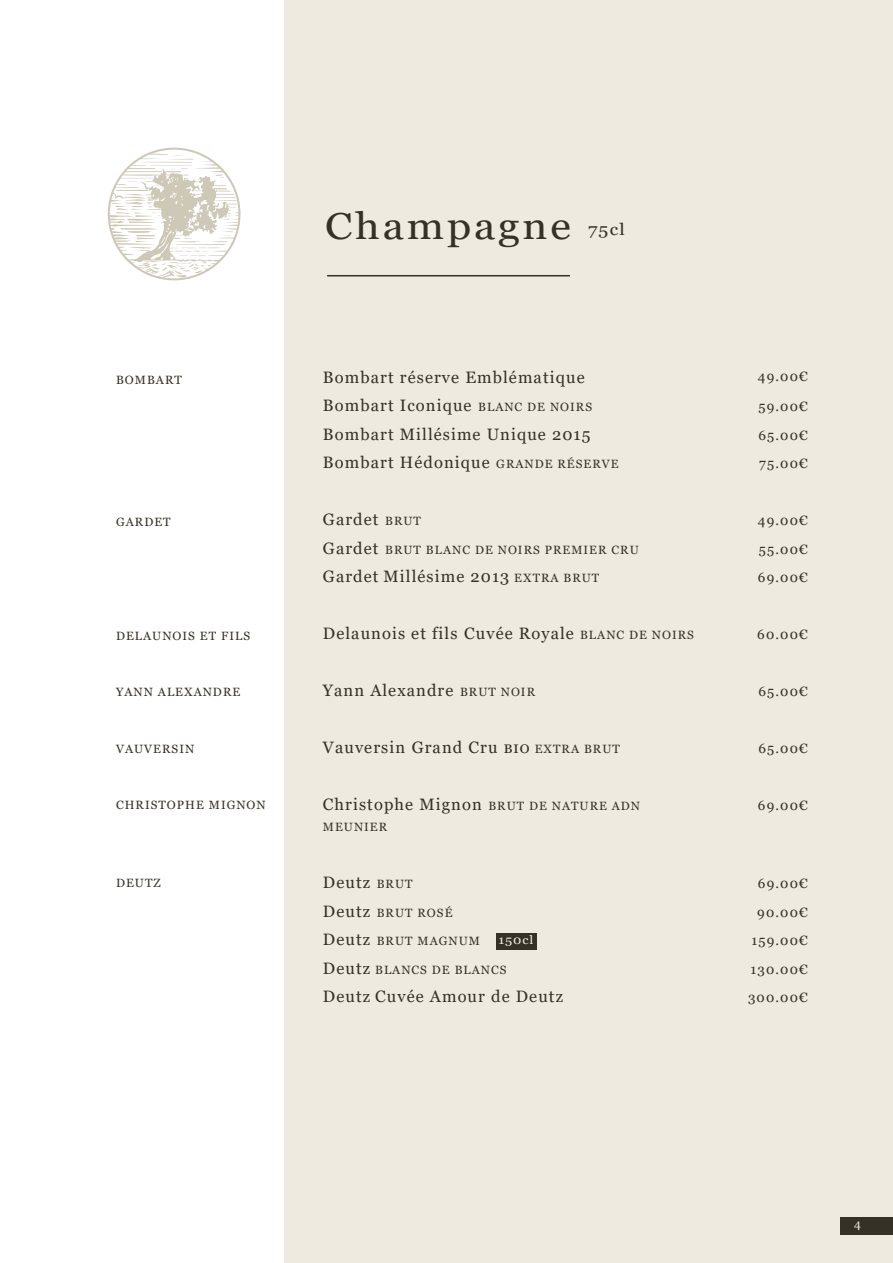
<style>
.page{position:relative;width:893px;height:1263px;background:#fff}
.page>*{position:absolute;margin:0;border:0;box-sizing:border-box;transform-origin:0 0}
.t1{font:37.5px "Georgia";letter-spacing:.065em;color:#353126;scale:1.13 1}
.t2{font:16.5px/28.5px "Georgia";letter-spacing:.065em;color:#353126}
.t3{font:16.5px "Georgia";letter-spacing:.065em;color:#353126;scale:1.13 1}
.t4{font:13.5px/28.5px "Georgia";letter-spacing:.085em;color:#353126;text-align:justify}
.t5{font:12px "Georgia";letter-spacing:.085em;color:#353126}
.t6{font:12px "Georgia";letter-spacing:.065em;color:#eeeadf;scale:1.13 1}
.t7{font:12px "Georgia";letter-spacing:.065em;color:#eeeadf}
.s1{font-size:12px}
.s2{font-size:16.5px}
</style>
<div class="page">
<svg style="left:108px;top:148px;width:132px;height:132px"></svg>
<div style="left:284px;top:0;width:609px;height:1263px;background:#eeeadf"></div>
<hr style="left:327px;top:275px;width:243px;height:1px;background:#353126">
<div style="left:496px;top:933px;width:41px;height:16px;background:#353126"></div>
<div style="left:840px;top:1217px;width:53px;height:18px;background:#353126"></div>
<h1 class="t1" style="left:325px;top:203px;width:219px">Champagne</h1>
<p class="t3" style="left:588px;top:219px;width:34px">75cl</p>
<p class="t5" style="left:116px;top:372px;width:67px">BOMBART</p>
<p class="t2" style="left:323px;top:363px;width:297px">Bombart réserve Emblématique<br>Bombart Iconique <span class="s1">BLANC DE NOIRS<br></span>Bombart Millésime Unique 2015<br>Bombart Hédonique <span class="s1">GRANDE RÉSERVE</span></p>
<p class="t4" style="left:758px;top:363px;width:51px">49.00€</p>
<p class="t4" style="left:758px;top:393px;width:51px">59.00€ 65.00€ 75.00€</p>
<p class="t5" style="left:116px;top:515px;width:56px">GARDET</p>
<p class="t2" style="left:323px;top:505px;width:100px">Gardet <span class="s1">BRUT</span></p>
<p class="t5" style="left:323px;top:542px;width:317px"><span class="s2">Gardet</span> BRUT BLANC DE NOIRS PREMIER CRU</p>
<p class="t2" style="left:323px;top:562px;width:278px">Gardet Millésime 2013 <span class="s1">EXTRA BRUT</span></p>
<p class="t4" style="left:758px;top:506px;width:51px">49.00€ 55.00€ 69.00€</p>
<p class="t5" style="left:116px;top:629px;width:135px">DELAUNOIS ET FILS</p>
<p class="t2" style="left:323px;top:619px;width:373px">Delaunois et fils Cuvée Royale <span class="s1">BLANC DE NOIRS</span></p>
<p class="t4" style="left:757px;top:620px;width:52px">60.00€</p>
<p class="t5" style="left:116px;top:684px;width:126px">YANN ALEXANDRE</p>
<p class="t2" style="left:323px;top:676px;width:214px">Yann Alexandre <span class="s1">BRUT NOIR</span></p>
<p class="t4" style="left:758px;top:677px;width:51px">65.00€</p>
<p class="t5" style="left:116px;top:741px;width:80px">VAUVERSIN</p>
<p class="t2" style="left:323px;top:733px;width:298px">Vauversin Grand Cru BIO <span class="s1">EXTRA BRUT</span></p>
<p class="t4" style="left:758px;top:734px;width:51px">65.00€</p>
<p class="t5" style="left:116px;top:797px;width:151px">CHRISTOPHE MIGNON</p>
<p class="t2" style="left:323px;top:790px;width:319px">Christophe Mignon <span class="s1">BRUT DE NATURE ADN</span></p>
<p class="t5" style="left:323px;top:820px;width:66px">MEUNIER</p>
<p class="t4" style="left:758px;top:791px;width:51px">69.00€</p>
<p class="t5" style="left:116px;top:875px;width:46px">DEUTZ</p>
<p class="t2" style="left:323px;top:868px;width:91px">Deutz <span class="s1">BRUT</span></p>
<p class="t5" style="left:323px;top:905px;width:131px"><span class="s2">Deutz</span> BRUT ROSÉ</p>
<p class="t5" style="left:323px;top:934px;width:158px"><span class="s2">Deutz</span> BRUT MAGNUM</p>
<p class="t5" style="left:323px;top:962px;width:185px"><span class="s2">Deutz</span> BLANCS DE BLANCS</p>
<p class="t2" style="left:323px;top:982px;width:242px">Deutz Cuvée Amour de Deutz</p>
<p class="t6" style="left:498px;top:933px;width:32px">150cl</p>
<p class="t4" style="left:748px;top:869px;width:61px;text-align:right">69.00€<br>90.00€<br>159.00€<br>130.00€<br>300.00€</p>
<p class="t7" style="left:854px;top:1217px;width:8px">4</p>
</div>
